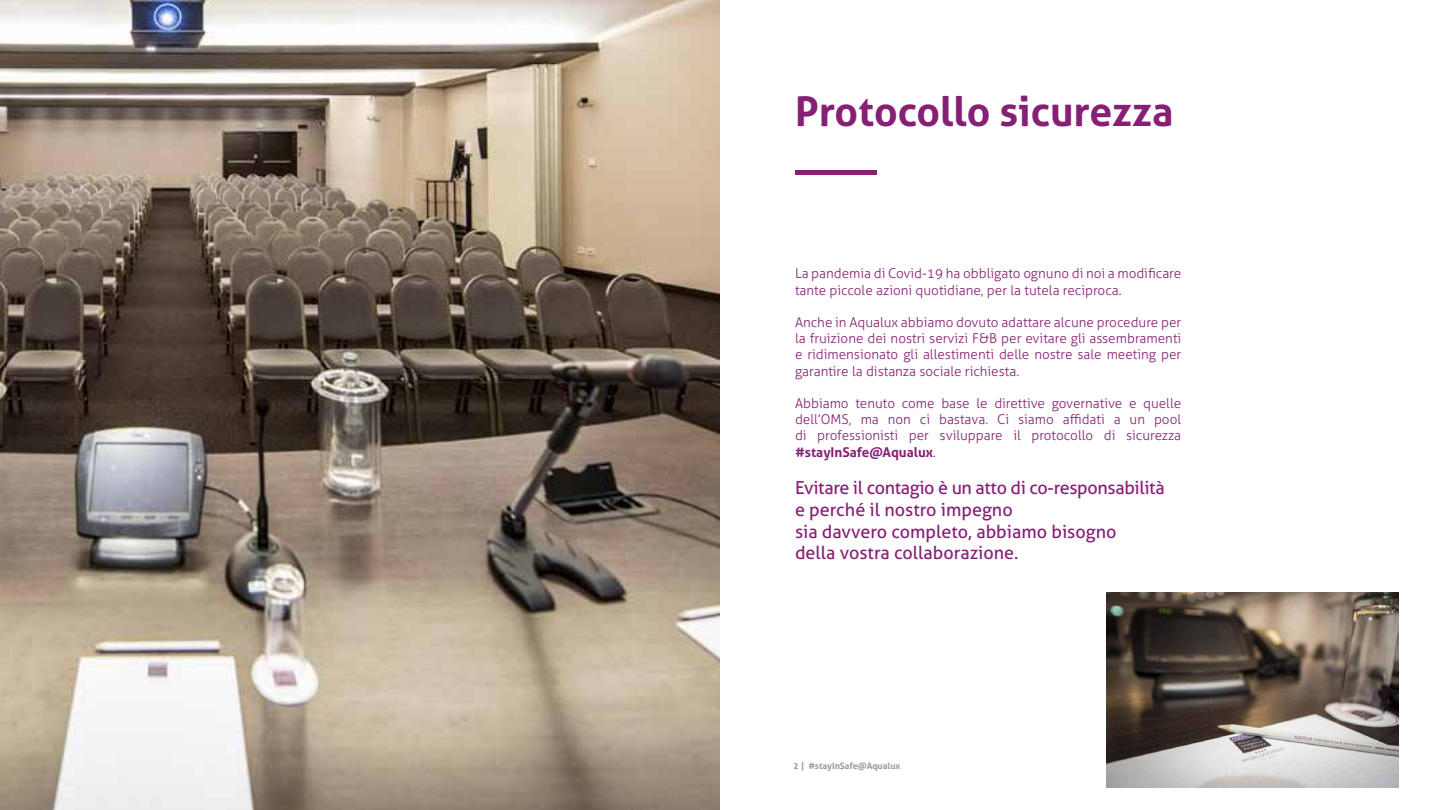
<style>
.page{position:relative;width:1440px;height:810px;background:#fff}
.page>*{position:absolute;margin:0;border:0;box-sizing:border-box;transform-origin:0 0}
.t1{font:700 40.88px "Aller";color:#862075}
.t2{font:18px/21.6px "Aller";color:#862075}
.t3{font:300 13.5px/16.2px "Aller";color:#862075;text-align:justify}
.t4{font:700 9px "Aller";color:#999}
.s1{font-weight:700}
</style>
<div class="page">
<img style="left:0;top:0;width:720px;height:810px">
<div style="left:795px;top:170px;width:82px;height:5px;background:#862075"></div>
<img style="left:1106px;top:592px;width:293px;height:196px">
<h1 class="t1" style="left:795px;top:86px;width:380px">Protocollo sicurezza</h1>
<p class="t3" style="left:795px;top:266px;width:388px">La pandemia di Covid-19 ha obbligato ognuno di noi a modificare tante piccole azioni quotidiane, per la tutela reciproca.</p>
<p class="t3" style="left:795px;top:314px;width:388px">Anche in Aqualux abbiamo dovuto adattare alcune procedure per la fruizione dei nostri servizi F&amp;B per evitare gli assembramenti e ridimensionato gli allestimenti delle nostre sale meeting per garantire la distanza sociale richiesta.</p>
<p class="t3" style="left:795px;top:395px;width:388px">Abbiamo tenuto come base le direttive governative e quelle dell’OMS, ma non ci bastava. Ci siamo affidati a un pool di professionisti per sviluppare il protocollo di sicurezza <span class="s1">#stayInSafe@Aqualux</span>.</p>
<h2 class="t2" style="left:795px;top:477px;width:371px">Evitare il contagio è un atto di co-responsabilità e perché il nostro impegno<br>sia davvero completo, abbiamo bisogno<br>della vostra collaborazione.</h2>
<p class="t4" style="left:794px;top:760px;width:108px">2 | #stayInSafe@Aqualux</p>
</div>
